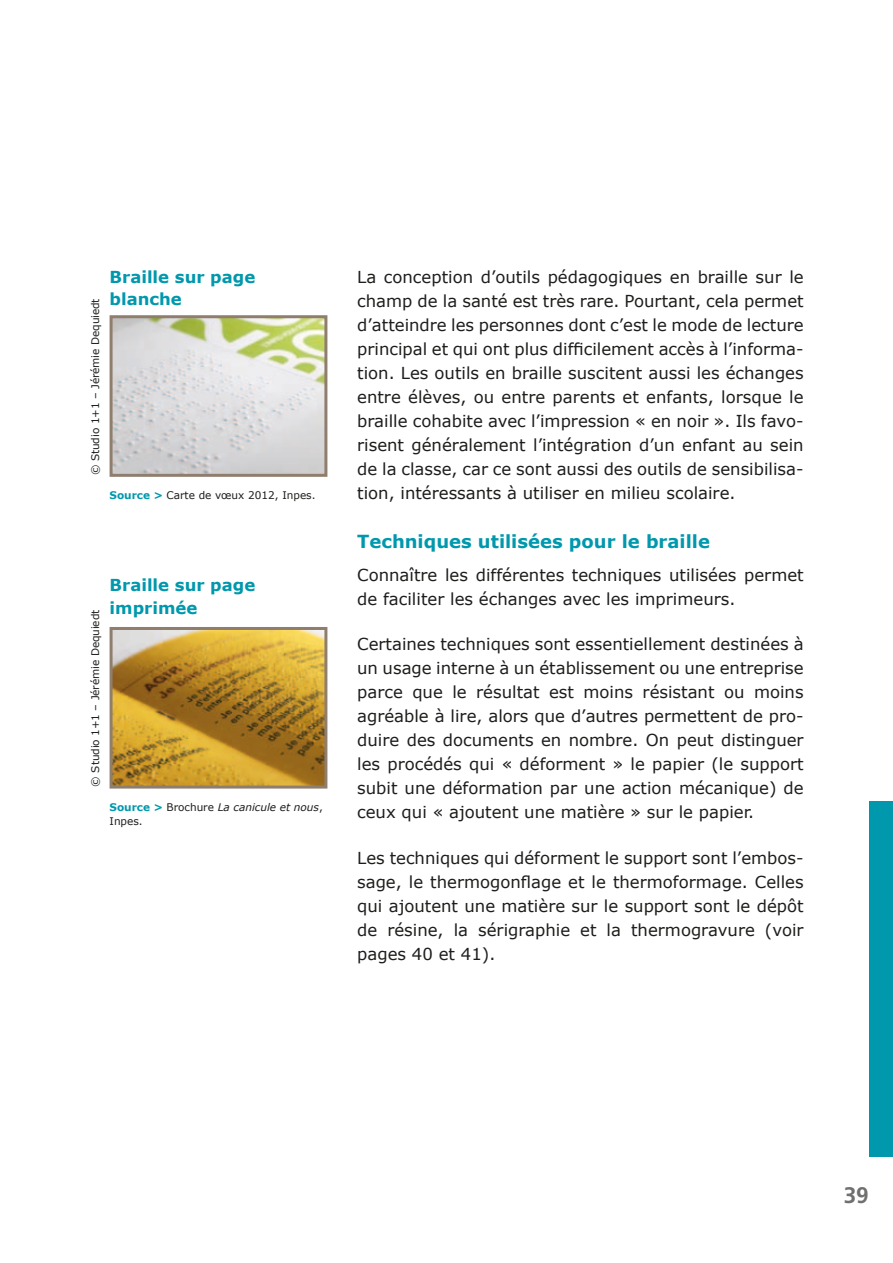
<style>
.page{position:relative;width:893px;height:1263px;background:#fff}
.page>*{position:absolute;margin:0;border:0;box-sizing:border-box;transform-origin:0 0}
.t1{font:700 22.5px "Frutiger LT Std";color:#70706f}
.t2{font:700 18px "Verdana";color:#0098ad}
.t3{font:16.5px/24px "Verdana";color:#1d1d1b;text-align:justify}
.t4{font:700 16.5px/22.5px "Verdana";color:#0098ad}
.t5{font:10.5px "Verdana";letter-spacing:-.01em;color:#1d1d1b}
.t6{font:italic 10.5px/13.5px "Verdana";color:#1d1d1b}
.s1{font-weight:700;color:#0098ad}
.s2{font-weight:700;font-style:normal;color:#0098ad}
.s3{font-style:normal}
</style>
<div class="page">
<div style="left:870px;top:801px;width:23px;height:356px;background:#0098ad"></div>
<img style="left:114px;top:319px;width:209px;height:154px">
<div style="left:110px;top:315px;width:217px;height:162px;border:3px solid #8f7e6d"></div>
<img style="left:114px;top:631px;width:209px;height:153px">
<div style="left:110px;top:627px;width:217px;height:161px;border:3px solid #8f7e6d"></div>
<p class="t5" style="left:88px;top:475px;width:178px;rotate:-90deg">© Studio 1+1 – Jérémie Dequiedt</p>
<p class="t4" style="left:110px;top:265px;width:147px">Braille sur page blanche</p>
<p class="t5" style="left:110px;top:488px;width:207px"><span class="s1">Source &gt;</span> Carte de vœux 2012, Inpes.</p>
<p class="t5" style="left:88px;top:786px;width:178px;rotate:-90deg">© Studio 1+1 – Jérémie Dequiedt</p>
<p class="t4" style="left:110px;top:573px;width:147px">Braille sur page imprimée</p>
<p class="t6" style="left:110px;top:800px;width:215px"><span class="s2">Source &gt;</span> <span class="s3">Brochure</span> La canicule et nous<span class="s3">,<br>Inpes.</span></p>
<p class="t3" style="left:357px;top:264px;width:448px">La conception d’outils pédagogiques en braille sur le champ de la santé est très rare. Pourtant, cela permet d’atteindre les personnes dont c’est le mode de lecture principal et qui ont plus difficilement accès à l’informa&shy;tion. Les outils en braille suscitent aussi les échanges entre élèves, ou entre parents et enfants, lorsque le braille cohabite avec l’impression « en noir ». Ils favo&shy;risent généralement l’intégration d’un enfant au sein de la classe, car ce sont aussi des outils de sensibilisa&shy;tion, intéressants à utiliser en milieu scolaire.</p>
<h3 class="t2" style="left:357px;top:529px;width:354px">Techniques utilisées pour le braille</h3>
<p class="t3" style="left:357px;top:562px;width:448px">Connaître les différentes techniques utilisées permet de faciliter les échanges avec les imprimeurs.</p>
<p class="t3" style="left:357px;top:632px;width:448px">Certaines techniques sont essentiellement destinées à un usage interne à un établissement ou une entreprise parce que le résultat est moins résistant ou moins agréable à lire, alors que d’autres permettent de pro&shy;duire des documents en nombre. On peut distinguer les procédés qui « déforment » le papier (le support subit une déformation par une action mécanique) de ceux qui « ajoutent une matière » sur le papier.</p>
<p class="t3" style="left:357px;top:846px;width:448px">Les techniques qui déforment le support sont l’embos&shy;sage, le thermogonflage et le thermoformage. Celles qui ajoutent une matière sur le support sont le dépôt de résine, la sérigraphie et la thermogravure (voir pages 40 et 41).</p>
<h1 class="t1" style="left:844px;top:1182px;width:27px">39</h1>
</div>
